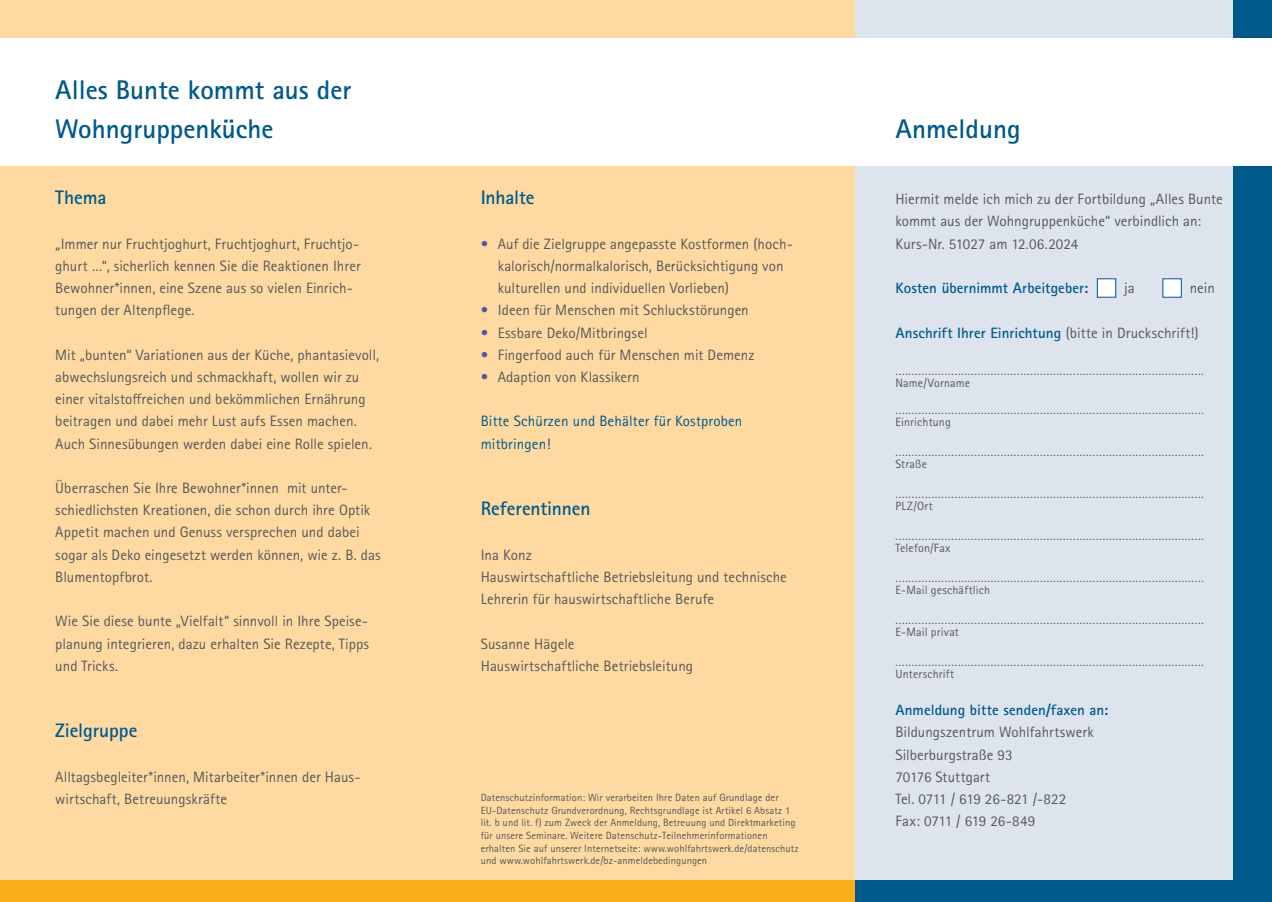
<style>
.page{position:relative;width:1272px;height:902px;background:#fff}
.page>*{position:absolute;margin:0;border:0;box-sizing:border-box;transform-origin:0 0}
.t1{font:700 27px/39px "Rotis Sans Serif Std";color:#00598b}
.t2{font:700 19.5px "Rotis Sans Serif Std";letter-spacing:-.005em;color:#00598b}
.t3{font:15px/22.2px "Rotis Sans Serif Std";letter-spacing:.005em;color:#57585a}
.t4{font:700 15px "Rotis Sans Serif Std";color:#00598b}
.t5{font:15px/22.2px "Rotis Sans Serif Std";letter-spacing:.01em;color:#00598b}
.t6{font:12px/12px "Rotis Sans Serif Std";letter-spacing:.015em;color:#57585a}
.t7{font:10.5px/12.6px "Rotis Sans Serif Std";letter-spacing:.01em;color:#57585a}
.s1{color:#4d5a9e}
.s2{font-weight:400;color:#57585a}
</style>
<div class="page">
<div style="left:0;top:0;width:1271px;height:901px;background:#fedaa2"></div>
<div style="left:855px;top:0;width:416px;height:901px;background:#dde4ee"></div>
<div style="left:0;top:880px;width:855px;height:21px;background:#faaf18"></div>
<div style="left:855px;top:880px;width:416px;height:21px;background:#00598b"></div>
<div style="left:1233px;top:0;width:38px;height:901px;background:#00598b"></div>
<div style="left:0;top:38px;width:1271px;height:128px;background:#fff"></div>
<div style="left:1096px;top:278px;width:20px;height:19px;background:#fff"></div>
<div style="left:1162px;top:278px;width:19px;height:19px;background:#fff"></div>
<h1 class="t1" style="left:55px;top:70px;width:297px">Alles Bunte kommt aus der<br>Wohngruppenküche</h1>
<h2 class="t2" style="left:55px;top:185px;width:53px">Thema</h2>
<p class="t3" style="left:55px;top:232px;width:307px">„Immer nur Fruchtjoghurt, Fruchtjoghurt, Fruchtjo&shy;ghurt …“, sicherlich kennen Sie die Reaktionen Ihrer Bewohner*innen, eine Szene aus so vielen Einrich&shy;tungen der Altenpflege.</p>
<p class="t3" style="left:55px;top:343px;width:325px">Mit „bunten“ Variationen aus der Küche, phantasievoll, abwechslungsreich und schmackhaft, wollen wir zu einer vitalstoffreichen und bekömmlichen Ernährung beitragen und dabei mehr Lust aufs Essen machen.<br>Auch Sinnesübungen werden dabei eine Rolle spielen.</p>
<p class="t3" style="left:55px;top:477px;width:327px">Überraschen Sie Ihre Bewohner*innen mit unter&shy;schiedlichsten Kreationen, die schon durch ihre Optik Appetit machen und Genuss versprechen und dabei sogar als Deko eingesetzt werden können, wie z. B. das Blumentopfbrot.</p>
<p class="t3" style="left:55px;top:610px;width:315px;text-align:justify">Wie Sie diese bunte „Vielfalt“ sinnvoll in Ihre Speise&shy;planung integrieren, dazu erhalten Sie Rezepte, Tipps und Tricks.</p>
<h2 class="t2" style="left:55px;top:718px;width:84px">Zielgruppe</h2>
<p class="t3" style="left:55px;top:765px;width:307px">Alltagsbegleiter*innen, Mitarbeiter*innen der Haus&shy;wirtschaft, Betreuungskräfte</p>
<h2 class="t2" style="left:480px;top:185px;width:55px">Inhalte</h2>
<p class="t3" style="left:497px;top:232px;width:296px;text-indent:-17px"><span class="s1">•</span> Auf die Zielgruppe angepasste Kostformen (hoch&shy;kalorisch/normalkalorisch, Berücksichtigung von kulturellen und individuellen Vorlieben)</p>
<p class="t3" style="left:480px;top:299px;width:269px"><span class="s1">•</span> Ideen für Menschen mit Schluckstörungen</p>
<p class="t3" style="left:480px;top:321px;width:168px"><span class="s1">•</span> Essbare Deko/Mitbringsel</p>
<p class="t3" style="left:480px;top:343px;width:275px"><span class="s1">•</span> Fingerfood auch für Menschen mit Demenz</p>
<p class="t3" style="left:480px;top:366px;width:160px"><span class="s1">•</span> Adaption von Klassikern</p>
<p class="t5" style="left:480px;top:410px;width:263px">Bitte Schürzen und Behälter für Kostproben mitbringen!</p>
<h2 class="t2" style="left:480px;top:496px;width:111px">Referentinnen</h2>
<p class="t3" style="left:480px;top:543px;width:308px">Ina Konz<br>Hauswirtschaftliche Betriebsleitung und technische<br>Lehrerin für hauswirtschaftliche Berufe</p>
<p class="t3" style="left:480px;top:632px;width:214px">Susanne Hägele<br>Hauswirtschaftliche Betriebsleitung</p>
<p class="t7" style="left:480px;top:791px;width:319px">Datenschutzinformation: Wir verarbeiten Ihre Daten auf Grundlage der EU-Datenschutz Grundverordnung, Rechtsgrundlage ist Artikel 6 Absatz 1 lit. b und lit. f) zum Zweck der Anmeldung, Betreuung und Direktmarketing für unsere Seminare. Weitere Datenschutz-Teilnehmerinformationen erhalten Sie auf unserer Internetseite: www.wohlfahrtswerk.de/datenschutz und www.wohlfahrtswerk.de/bz-anmeldebedingungen</p>
<h1 class="t1" style="left:895px;top:109px;width:127px">Anmeldung</h1>
<p class="t3" style="left:895px;top:188px;width:329px">Hiermit melde ich mich zu der Fortbildung „Alles Bunte kommt aus der Wohngruppenküche“ verbindlich an:<br>Kurs-Nr. 51027 am 12.06.2024</p>
<p class="t4" style="left:895px;top:278px;width:194px">Kosten übernimmt Arbeitgeber:</p>
<p class="t3" style="left:1124px;top:277px;width:12px">ja</p>
<p class="t3" style="left:1189px;top:277px;width:27px">nein</p>
<p class="t4" style="left:895px;top:323px;width:304px">Anschrift Ihrer Einrichtung <span class="s2">(bitte in Druckschrift!)</span></p>
<p class="t6" style="left:895px;top:365px;width:310px">..............................................................................................<br>Name/Vorname</p>
<p class="t6" style="left:895px;top:404px;width:310px">..............................................................................................<br>Einrichtung</p>
<p class="t6" style="left:895px;top:446px;width:310px">..............................................................................................<br>Straße</p>
<p class="t6" style="left:895px;top:488px;width:310px">..............................................................................................<br>PLZ/Ort</p>
<p class="t6" style="left:895px;top:530px;width:310px">..............................................................................................<br>Telefon/Fax</p>
<p class="t6" style="left:895px;top:572px;width:310px">..............................................................................................<br>E-Mail geschäftlich</p>
<p class="t6" style="left:895px;top:614px;width:310px">..............................................................................................<br>E-Mail privat</p>
<p class="t6" style="left:895px;top:656px;width:310px">..............................................................................................<br>Unterschrift</p>
<p class="t4" style="left:895px;top:700px;width:214px">Anmeldung bitte senden/faxen an:</p>
<p class="t3" style="left:895px;top:721px;width:200px">Bildungszentrum Wohlfahrtswerk<br>Silberburgstraße 93<br>70176 Stuttgart<br>Tel. 0711 / 619 26-821 /-822<br>Fax: 0711 / 619 26-849</p>
</div>
